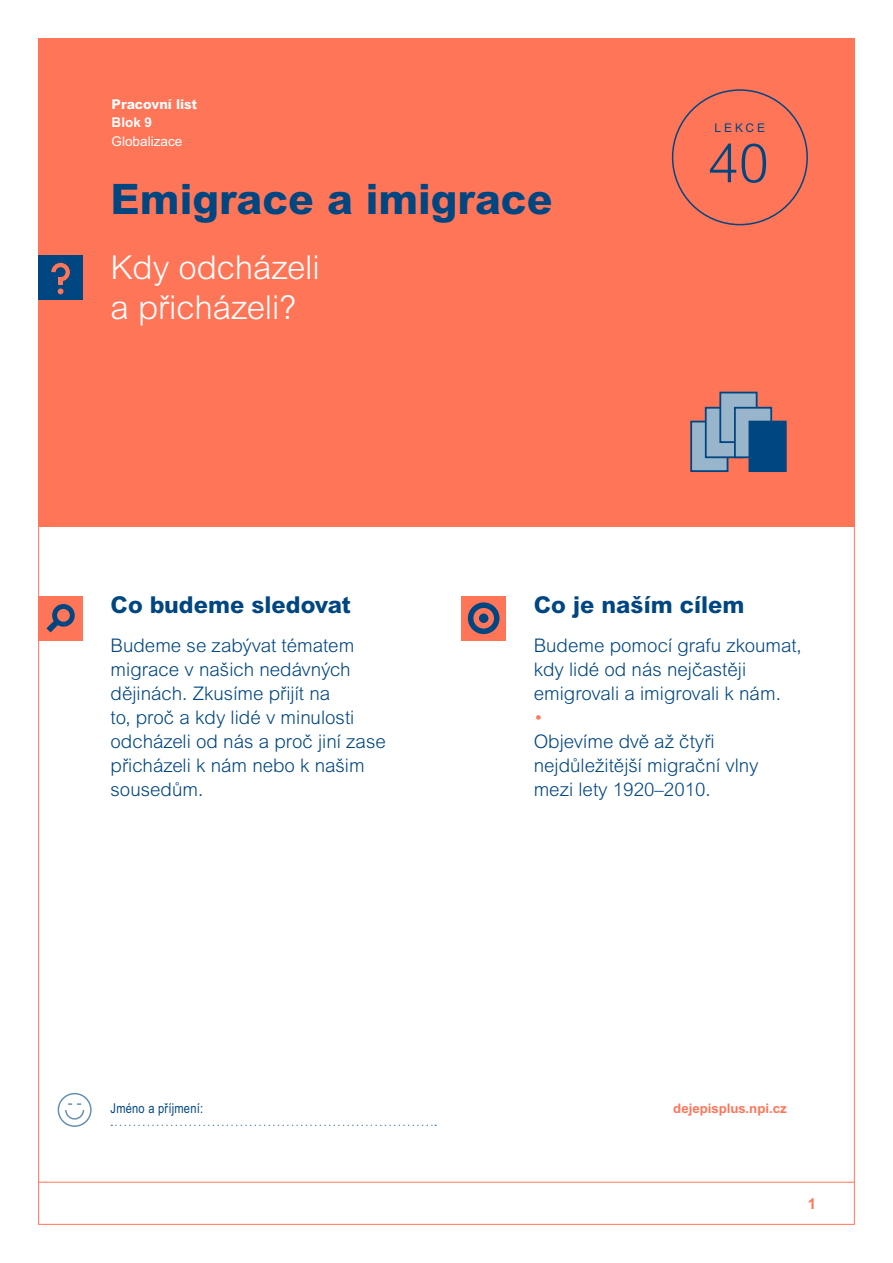
<style>
.page{position:relative;width:893px;height:1263px;background:#fff}
.page>*{position:absolute;margin:0;border:0;box-sizing:border-box;transform-origin:0 0}
.t1{font:300 54px "Arial MT Pro";color:#004680}
.t2{font:800 42px "Arial MT Pro";color:#004680}
.t3{font:300 33px/39.6px "Arial MT Pro";color:#fff}
.t4{font:800 23.25px "Arial MT Pro";color:#004680}
.t5{font:300 18.75px/24px "Arial MT Pro";color:#004680}
.t6{font:300 18.75px "Arial MT Pro";color:#ff7558}
.t7{font:700 15px "Arial MT Pro";color:#ff7558}
.t8{font:13.5px "Arial Narrow MT Pro";letter-spacing:.02em;color:#004680}
.t9{font:800 13.5px "Arial MT Pro";color:#fff}
.t10{font:13.5px "Arial MT Pro";color:#fff}
.t11{font:700 13.5px "Arial MT Pro";color:#fff}
.t12{font:700 13.2px "Arial MT Pro";color:#ff7558}
.t13{font:12px "Arial MT Pro";letter-spacing:.25em;color:#004680}
</style>
<div class="page">
<hr style="left:38px;top:1182px;width:817px;height:1px;background:#ff7558">
<div style="left:38px;top:38px;width:817px;height:488px;background:#ff7558"></div>
<div style="left:690px;top:421px;width:38px;height:51px;background:#99b5cc;border:2px solid #004680"></div>
<div style="left:705px;top:407px;width:38px;height:51px;background:#99b5cc;border:2px solid #004680"></div>
<div style="left:719px;top:392px;width:38px;height:51px;background:#99b5cc;border:2px solid #004680"></div>
<div style="left:734px;top:407px;width:38px;height:51px;background:#99b5cc;border:2px solid #004680"></div>
<div style="left:748px;top:421px;width:39px;height:51px;background:#004680;border:2px solid #004680"></div>
<div style="left:461px;top:596px;width:45px;height:45px;background:#ff7558"></div>
<div style="left:468px;top:602px;width:31px;height:32px;background:#004680;border-radius:50%"></div>
<div style="left:473px;top:608px;width:21px;height:20px;background:#ff7558;border-radius:50%"></div>
<div style="left:479px;top:613px;width:9px;height:10px;background:#004680;border-radius:50%"></div>
<div style="left:38px;top:596px;width:45px;height:45px;background:#ff7558"></div>
<svg style="left:46px;top:619px;width:12px;height:13px"></svg>
<div style="left:52px;top:604px;width:23px;height:23px;background:#004680;border-radius:50%"></div>
<div style="left:57px;top:609px;width:13px;height:13px;background:#ff7558;border-radius:50%"></div>
<div style="left:38px;top:255px;width:45px;height:45px;background:#004680"></div>
<svg style="left:51px;top:263px;width:19px;height:31px"></svg>
<svg style="left:111px;top:1124px;width:325px;height:2px"></svg>
<div style="left:58px;top:1093px;width:34px;height:34px;border:2px solid #6690b3;border-radius:50%"></div>
<svg style="left:65px;top:1103px;width:20px;height:17px"></svg>
<p class="t9" style="left:112px;top:96px;width:87px">Pracovní list</p>
<p class="t11" style="left:112px;top:114px;width:42px">Blok 9</p>
<p class="t10" style="left:112px;top:133px;width:72px">Globalizace</p>
<h2 class="t2" style="left:111px;top:174px;width:444px">Emigrace a imigrace</h2>
<h3 class="t3" style="left:111px;top:249px;width:211px">Kdy odcházeli a přicházeli?</h3>
<p class="t13" style="left:715px;top:121px;width:52px">lekce</p>
<h1 class="t1" style="left:709px;top:130px;width:62px">40</h1>
<p class="t4" style="left:111px;top:590px;width:242px">Co budeme sledovat</p>
<p class="t4" style="left:534px;top:590px;width:212px">Co je naším cílem</p>
<p class="t5" style="left:111px;top:634px;width:277px">Budeme se zabývat tématem migrace v našich nedávných dějinách. Zkusíme přijít na<br>to, proč a kdy lidé v minulosti odcházeli od nás a proč jiní zase přicházeli k nám nebo k našim sousedům.</p>
<p class="t5" style="left:534px;top:634px;width:270px">Budeme pomocí grafu zkoumat, kdy lidé od nás nejčastěji emigrovali a imigrovali k nám.</p>
<p class="t6" style="left:534px;top:706px;width:11px">•</p>
<p class="t5" style="left:534px;top:730px;width:226px">Objevíme dvě až čtyři nejdůležitější migrační vlny mezi lety 1920–2010.</p>
<p class="t8" style="left:111px;top:1100px;width:94px">Jméno a příjmení:</p>
<p class="t12" style="left:673px;top:1101px;width:115px">dejepisplus.npi.cz</p>
<p class="t7" style="left:808px;top:1195px;width:10px">1</p>
</div>
